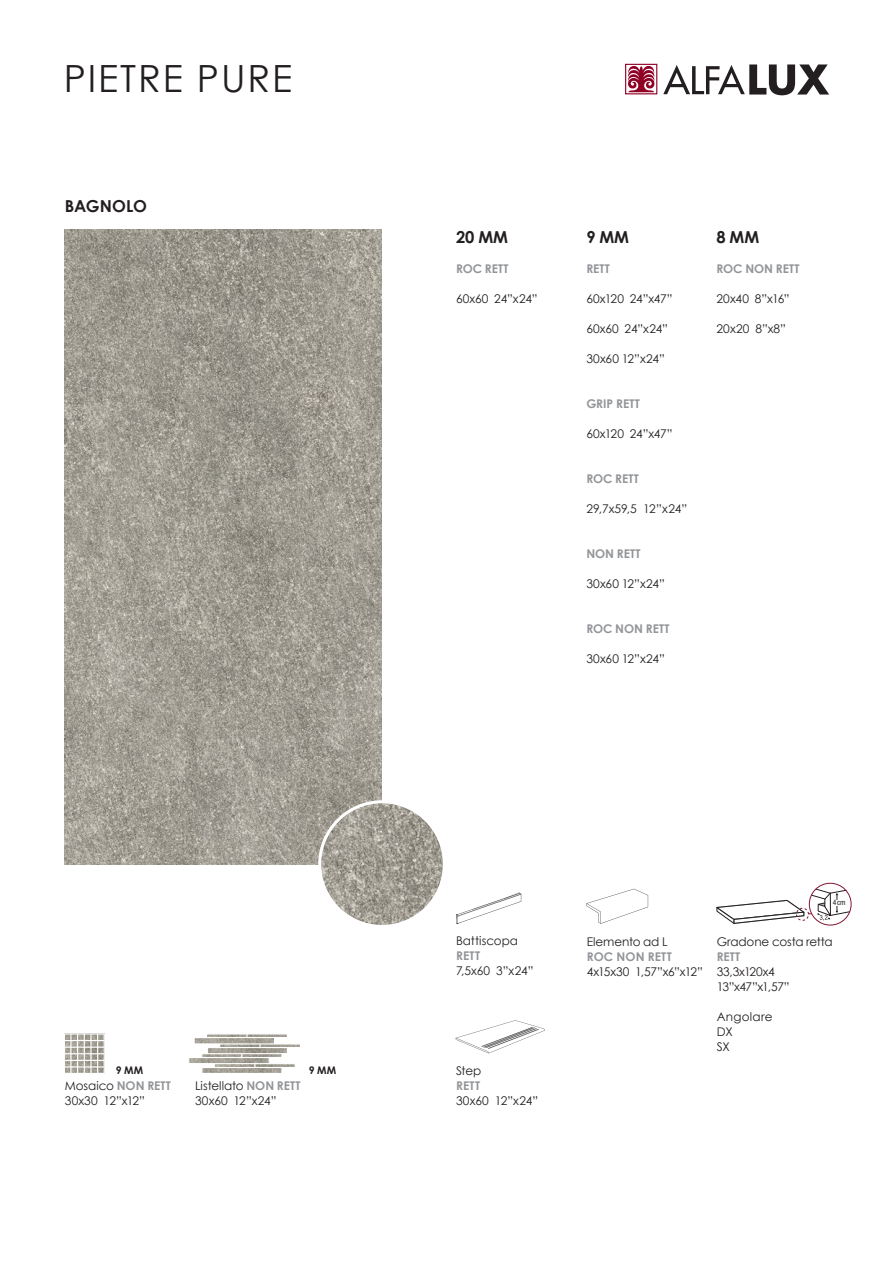
<style>
.page{position:relative;width:893px;height:1263px;background:#fff}
.page>*{position:absolute;margin:0;border:0;box-sizing:border-box;transform-origin:0 0}
.t1{font:37.5px "Century Gothic";letter-spacing:.05em;color:#231f20}
.t2{font:700 16.5px "Century Gothic";color:#231f20}
.t3{font:12px/15px "Century Gothic";letter-spacing:-.005em;color:#231f20}
.t4{font:700 12px "Century Gothic";letter-spacing:.01em;color:#939598}
.t5{font:12px/15px "Century Gothic";letter-spacing:-.035em;color:#231f20}
.t6{font:12px "Century Gothic";letter-spacing:-.025em;color:#231f20}
.t7{font:12px/15px "Century Gothic";letter-spacing:.02em;color:#231f20}
.t8{font:12px "Century Gothic";letter-spacing:.015em;color:#231f20}
.t9{font:700 10.5px "Century Gothic";color:#231f20}
.t10{font:condensed 7.5px "Helvetica Neue LT Std";color:#231f20}
.s1{font-weight:700;color:#939598}
</style>
<div class="page">
<svg style="left:663px;top:64px;width:166px;height:31px"></svg>
<div style="left:625px;top:64px;width:32px;height:30px;border:1px solid #900126"></div>
<svg style="left:628px;top:66px;width:27px;height:26px"></svg>
<img style="left:65px;top:230px;width:317px;height:634px">
<img style="left:320px;top:802px;width:124px;height:124px;border-radius:62px">
<div style="left:318px;top:800px;width:128px;height:128px;border:3px solid #fff;border-radius:50%"></div>
<svg style="left:586px;top:889px;width:62px;height:35px"></svg>
<svg style="left:456px;top:893px;width:66px;height:31px"></svg>
<svg style="left:456px;top:1020px;width:89px;height:33px"></svg>
<img style="left:66px;top:1035px;width:37px;height:37px">
<div style="left:64px;top:1033px;width:41px;height:41px;border:1px solid #fff"></div>
<hr style="left:70px;top:1034px;width:2px;height:39px;background:#fff">
<hr style="left:77px;top:1034px;width:1px;height:39px;background:#fff">
<hr style="left:84px;top:1034px;width:1px;height:39px;background:#fff">
<hr style="left:90px;top:1034px;width:2px;height:39px;background:#fff">
<hr style="left:97px;top:1034px;width:1px;height:39px;background:#fff">
<hr style="left:64px;top:1040px;width:40px;height:1px;background:#fff">
<hr style="left:64px;top:1046px;width:40px;height:2px;background:#fff">
<hr style="left:64px;top:1053px;width:40px;height:1px;background:#fff">
<hr style="left:64px;top:1060px;width:40px;height:1px;background:#fff">
<hr style="left:64px;top:1066px;width:40px;height:1px;background:#fff">
<svg style="left:189px;top:1034px;width:111px;height:39px"></svg>
<svg style="left:716px;top:889px;width:134px;height:35px"></svg>
<div style="left:809px;top:883px;width:42px;height:42px;border:1px solid #831532;border-radius:50%"></div>
<h1 class="t1" style="left:64px;top:52px;width:230px">PIETRE PURE</h1>
<h2 class="t2" style="left:65px;top:194px;width:84px">BAGNOLO</h2>
<p class="t9" style="left:116px;top:1062px;width:29px">9 MM</p>
<p class="t9" style="left:309px;top:1062px;width:29px">9 MM</p>
<p class="t3" style="left:65px;top:1078px;width:108px">Mosaico <span class="s1">NON RETT<br></span>30x30 12”x12”</p>
<p class="t3" style="left:195px;top:1078px;width:107px">Listellato <span class="s1">NON RETT<br></span>30x60 12”x24”</p>
<h2 class="t2" style="left:456px;top:225px;width:53px">20 MM</h2>
<p class="t4" style="left:456px;top:260px;width:54px">ROC RETT</p>
<p class="t3" style="left:456px;top:291px;width:83px">60x60 24”x24”</p>
<h2 class="t2" style="left:586px;top:225px;width:44px">9 MM</h2>
<p class="t4" style="left:586px;top:260px;width:25px">RETT</p>
<p class="t3" style="left:586px;top:291px;width:88px">60x120 24”x47”</p>
<p class="t3" style="left:586px;top:321px;width:83px">60x60 24”x24”</p>
<p class="t3" style="left:586px;top:351px;width:80px">30x60 12”x24”</p>
<p class="t4" style="left:586px;top:395px;width:55px">GRIP RETT</p>
<p class="t3" style="left:586px;top:426px;width:88px">60x120 24”x47”</p>
<p class="t4" style="left:586px;top:470px;width:54px">ROC RETT</p>
<p class="t3" style="left:586px;top:501px;width:103px">29,7x59,5 12”x24”</p>
<p class="t4" style="left:586px;top:545px;width:56px">NON RETT</p>
<p class="t3" style="left:586px;top:576px;width:80px">30x60 12”x24”</p>
<p class="t4" style="left:586px;top:620px;width:85px">ROC NON RETT</p>
<p class="t3" style="left:586px;top:651px;width:80px">30x60 12”x24”</p>
<h2 class="t2" style="left:716px;top:225px;width:44px">8 MM</h2>
<p class="t4" style="left:716px;top:260px;width:85px">ROC NON RETT</p>
<p class="t3" style="left:716px;top:291px;width:75px">20x40 8”x16”</p>
<p class="t3" style="left:716px;top:321px;width:71px">20x20 8”x8”</p>
<p class="t3" style="left:456px;top:933px;width:64px">Battiscopa</p>
<p class="t4" style="left:456px;top:947px;width:26px">RETT</p>
<p class="t3" style="left:456px;top:963px;width:79px">7,5x60 3”x24”</p>
<p class="t3" style="left:456px;top:1063px;width:27px">Step</p>
<p class="t4" style="left:456px;top:1077px;width:26px">RETT</p>
<p class="t8" style="left:456px;top:1092px;width:84px">30x60 12”x24”</p>
<p class="t3" style="left:587px;top:933px;width:82px">Elemento ad L</p>
<p class="t4" style="left:587px;top:947px;width:87px">ROC NON RETT</p>
<p class="t6" style="left:587px;top:963px;width:118px">4x15x30 1,57”x6”x12”</p>
<p class="t10" style="left:833px;top:898px;width:14px">4 cm</p>
<p class="t3" style="left:717px;top:934px;width:118px">Gradone costa retta</p>
<p class="t4" style="left:717px;top:947px;width:25px">RETT</p>
<p class="t5" style="left:717px;top:964px;width:74px">33,3x120x4<br>13”x47”x1,57”</p>
<p class="t7" style="left:717px;top:1009px;width:58px">Angolare<br>DX<br>SX</p>
</div>
